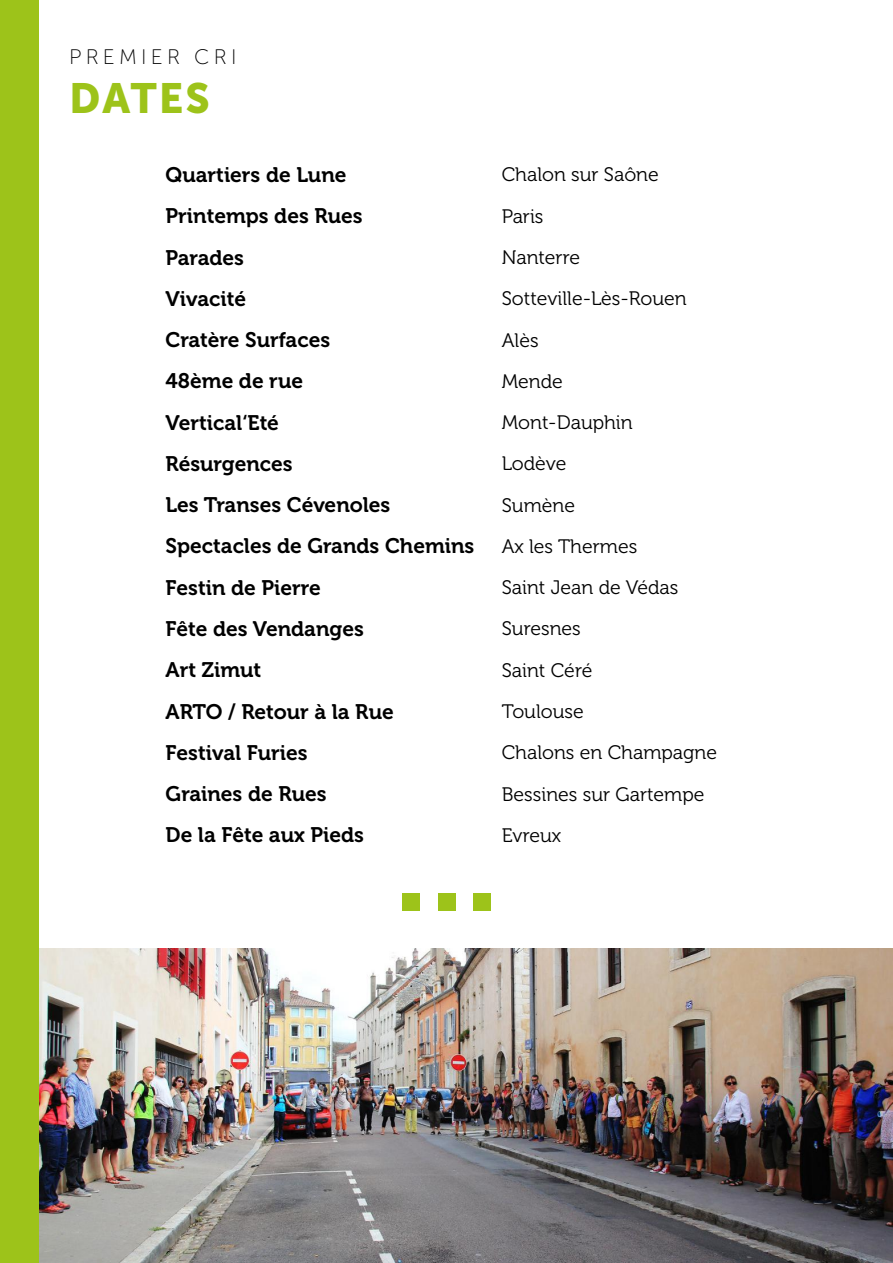
<style>
.page{position:relative;width:893px;height:1263px;background:#fff}
.page>*{position:absolute;margin:0;border:0;box-sizing:border-box;transform-origin:0 0}
.t1{font:108px "Museo Sans 900";color:#9dc31a}
.t2{font:42px "Museo Sans 900";letter-spacing:.05em;color:#9dc31a}
.t3{font:21px "Museo 700";color:#000}
.t4{font:21px "Museo Sans 100";letter-spacing:.2em;color:#000}
.t5{font:19.5px "Museo 300";color:#000}
</style>
<div class="page">
<img style="left:38px;top:948px;width:855px;height:315px">
<div style="left:0;top:0;width:38px;height:1263px;background:#9dc31a"></div>
<p class="t4" style="left:69px;top:45px;width:169px">PREMIER CRI</p>
<h2 class="t2" style="left:69px;top:75px;width:142px">DATES</h2>
<p class="t3" style="left:166px;top:163px;width:182px">Quartiers de Lune</p>
<p class="t5" style="left:502px;top:164px;width:159px">Chalon sur Saône</p>
<p class="t3" style="left:166px;top:204px;width:199px">Printemps des Rues</p>
<p class="t5" style="left:502px;top:206px;width:43px">Paris</p>
<p class="t3" style="left:166px;top:246px;width:80px">Parades</p>
<p class="t5" style="left:502px;top:247px;width:80px">Nanterre</p>
<p class="t3" style="left:166px;top:287px;width:82px">Vivacité</p>
<p class="t5" style="left:502px;top:288px;width:187px">Sotteville-Lès-Rouen</p>
<p class="t3" style="left:166px;top:328px;width:166px">Cratère Surfaces</p>
<p class="t5" style="left:502px;top:329px;width:38px">Alès</p>
<p class="t3" style="left:166px;top:369px;width:139px">48ème de rue</p>
<p class="t5" style="left:502px;top:371px;width:63px">Mende</p>
<p class="t3" style="left:166px;top:411px;width:115px">Vertical‘Eté</p>
<p class="t5" style="left:502px;top:412px;width:132px">Mont-Dauphin</p>
<p class="t3" style="left:166px;top:452px;width:129px">Résurgences</p>
<p class="t5" style="left:502px;top:453px;width:66px">Lodève</p>
<p class="t3" style="left:166px;top:493px;width:226px">Les Transes Cévenoles</p>
<p class="t5" style="left:502px;top:494px;width:75px">Sumène</p>
<p class="t3" style="left:166px;top:534px;width:310px">Spectacles de Grands Chemins</p>
<p class="t5" style="left:502px;top:536px;width:137px">Ax les Thermes</p>
<p class="t3" style="left:166px;top:576px;width:157px">Festin de Pierre</p>
<p class="t5" style="left:502px;top:577px;width:178px">Saint Jean de Védas</p>
<p class="t3" style="left:166px;top:617px;width:200px">Fête des Vendanges</p>
<p class="t5" style="left:502px;top:618px;width:81px">Suresnes</p>
<p class="t3" style="left:166px;top:658px;width:97px">Art Zimut</p>
<p class="t5" style="left:502px;top:659px;width:92px">Saint Céré</p>
<p class="t3" style="left:166px;top:699px;width:230px">ARTO / Retour à la Rue</p>
<p class="t5" style="left:502px;top:701px;width:84px">Toulouse</p>
<p class="t3" style="left:166px;top:741px;width:144px">Festival Furies</p>
<p class="t5" style="left:502px;top:742px;width:217px">Chalons en Champagne</p>
<p class="t3" style="left:166px;top:782px;width:163px">Graines de Rues</p>
<p class="t5" style="left:502px;top:783px;width:204px">Bessines sur Gartempe</p>
<p class="t3" style="left:166px;top:823px;width:200px">De la Fête aux Pieds</p>
<p class="t5" style="left:502px;top:824px;width:61px">Evreux</p>
<h1 class="t1" style="left:396px;top:811px;width:103px">...</h1>
</div>
